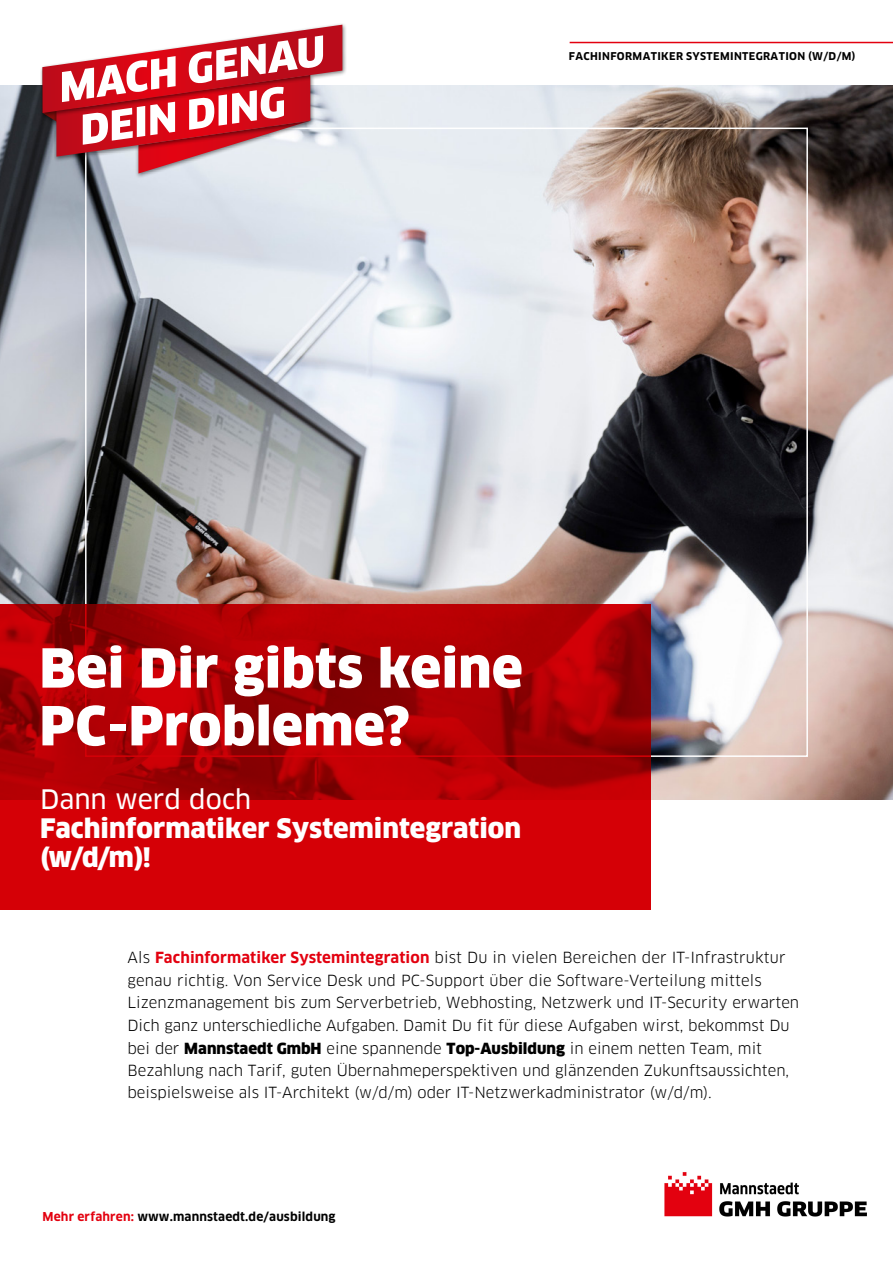
<style>
.page{position:relative;width:893px;height:1263px;background:#fff}
.page>*{position:absolute;margin:0;border:0;box-sizing:border-box;transform-origin:0 0}
.t1{font:900 52.5px/57.8px "Clan OT";color:#fff}
.t2{font:900 26.25px/28.8px "Clan OT";color:#fff}
.t3{font:26.25px "Clan OT News";color:#fff}
.t4{font:15px/22.5px "Clan OT";color:#000}
.t5{font:700 12px "Clan OT";letter-spacing:.01em;color:#000}
.t6{font:700 10.5px "Clan OT";letter-spacing:.035em;color:#000}
.s1{font-weight:700;color:#e3000f}
.s2{font-style:inherit}
.s3{font-weight:900}
.s4{color:#e3000f}
</style>
<div class="page">
<img style="left:0;top:85px;width:893px;height:714px">
<div style="left:136px;top:119px;width:178px;height:60px;background:#000;opacity:.5"></div>
<div style="left:40px;top:23px;width:308px;height:96px;background:#000;opacity:.5"></div>
<svg style="left:43px;top:25px;width:299px;height:148px"></svg>
<hr style="left:570px;top:42px;width:323px;height:1px;background:#e3000f">
<svg style="left:0;top:604px;width:651px;height:305px;background:#b90004"></svg>
<img style="left:664px;top:1172px;width:203px;height:45px">
<p class="t6" style="left:569px;top:50px;width:288px">FACHINFORMATIKER SYSTEMINTEGRATION (W/D/M)</p>
<h1 class="t1" style="left:40px;top:640px;width:485px">Bei Dir gibts keine<br>PC-Probleme?</h1>
<h2 class="t3" style="left:40px;top:783px;width:213px">Dann werd doch</h2>
<h2 class="t2" style="left:40px;top:814px;width:483px">Fachinformatiker Systemintegration (w/d/m)!</h2>
<p class="t4" style="left:128px;top:946px;width:673px">Als <span class="s1">Fachinformatiker Systemintegration</span> bist Du in vielen Bereichen der IT-Infrastruktur genau richtig. Von Service Desk und PC-Support über die Software-Verteilung mittels Lizenz management bis zum Serverbetrieb, Webhosting, Netzwerk und IT-Security erwarten Dich ganz unterschiedliche Aufgaben. <span class="s2">Damit Du fit für diese Aufgaben wirst, bekommst Du bei der</span> <span class="s3">Mannstaedt GmbH</span> <span class="s2">eine spannende</span> <span class="s3">Top-Ausbildung</span> <span class="s2">in einem netten Team, mit Bezahlung nach Tarif, guten Übernahmeperspektiven</span> und glänzenden Zukunftsaussichten, beispielsweise als IT-Architekt <span class="s2">(w/d/m)</span> oder IT-Netzwerkadministrator (<span class="s2">w/d/m</span>).</p>
<p class="t5" style="left:43px;top:1209px;width:295px"><span class="s4">Mehr erfahren:</span> www.mannstaedt.de/ausbildung</p>
</div>
